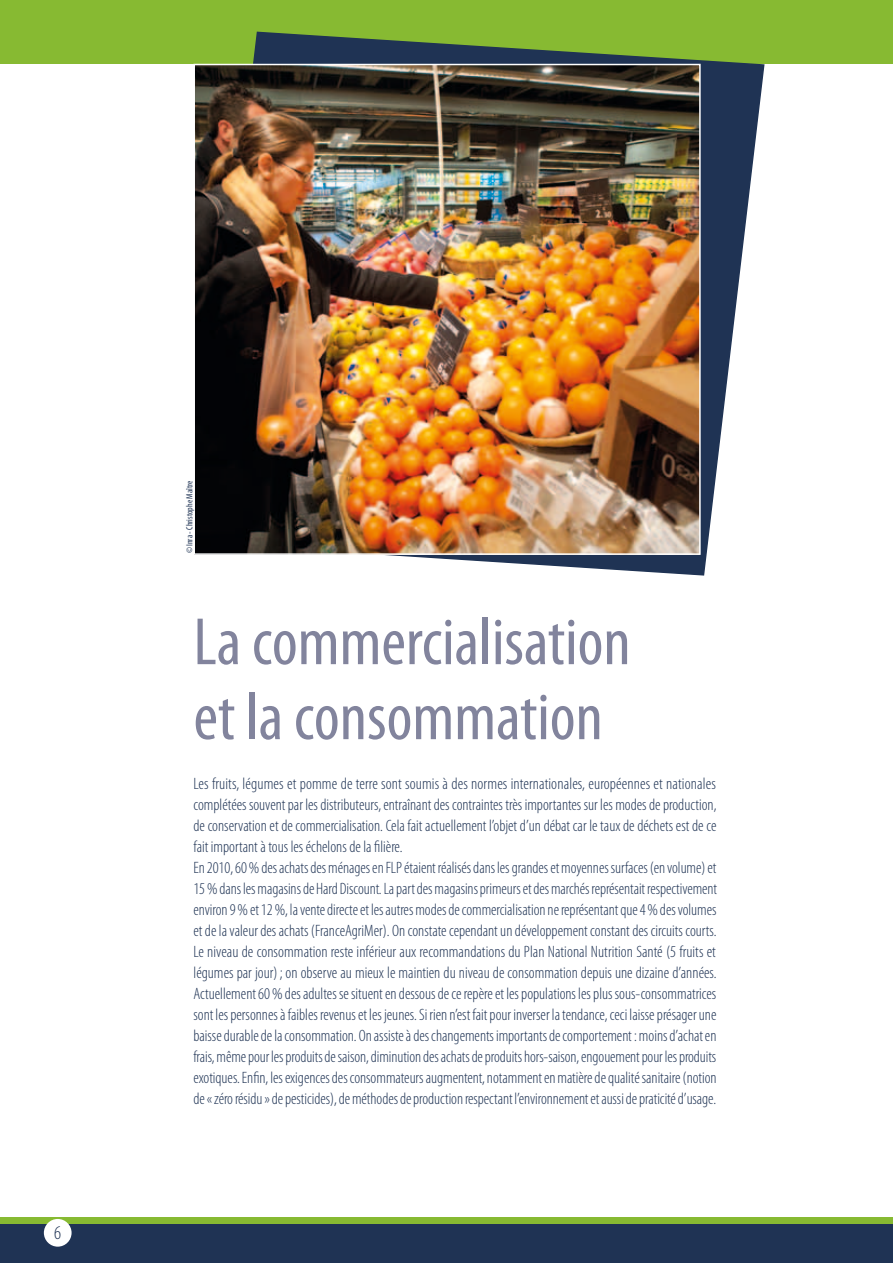
<style>
.page{position:relative;width:893px;height:1263px;background:#fff}
.page>*{position:absolute;margin:0;border:0;box-sizing:border-box;transform-origin:0 0}
.t1{font:condensed 67.5px/75px "Myriad Pro";color:#82849d}
.t2{font:300 condensed 19.5px "Myriad Pro";color:#1f3354}
.t3{font:300 condensed 16.5px/21px "Myriad Pro";color:#1f3354}
.t4{font:condensed 9px "Myriad Pro";color:#1f3354}
</style>
<div class="page">
<div style="left:0;top:0;width:893px;height:63px;background:#87ba32"></div>
<div style="left:0;top:1220px;width:893px;height:43px;background:#1f3354"></div>
<div style="left:0;top:1217px;width:893px;height:6px;background:#87ba32"></div>
<div style="left:44px;top:1219px;width:28px;height:28px;background:#fff;border-radius:50%"></div>
<svg style="left:196px;top:31px;width:569px;height:545px"></svg>
<img style="left:196px;top:67px;width:502px;height:485px">
<div style="left:193px;top:64px;width:508px;height:491px;border:2px solid #fff"></div>
<p class="t2" style="left:54px;top:1222px;width:9px">6</p>
<p class="t4" style="left:185px;top:553px;width:74px;rotate:-90deg">©Inra - Christophe Maître</p>
<h1 class="t1" style="left:193px;top:606px;width:439px">La commercialisation et la consommation</h1>
<p class="t3" style="left:193px;top:773px;width:525px">Les fruits, légumes et pomme de terre sont soumis à des normes internationales, européennes et nationales complétées souvent par les distributeurs, entraînant des contraintes très importantes sur les modes de production, de conservation et de commercialisation. Cela fait actuellement l’objet d’un débat car le taux de déchets est de ce fait important à tous les échelons de la filière.<br>En 2010, 60% des achats des ménages en FLP étaient réalisés dans les grandes et moyennes surfaces (en volume) et 15% dans les magasins de Hard Discount. La part des magasins primeurs et des marchés représentait respectivement environ 9% et 12%, la vente directe et les autres modes de commercialisation ne représentant que 4% des volumes et de la valeur des achats (FranceAgriMer). On constate cependant un développement constant des circuits courts.<br>Le niveau de consommation reste inférieur aux recommandations du Plan National Nutrition Santé (5 fruits et légumes par jour) ; on observe au mieux le maintien du niveau de consommation depuis une dizaine d’années.<br>Actuellement 60% des adultes se situent en dessous de ce repère et les populations les plus sous-consommatrices sont les personnes à faibles revenus et les jeunes. Si rien n’est fait pour inverser la tendance, ceci laisse présager une baisse durable de la consommation. On assiste à des changements importants de comportement : moins d’achat en frais, même pour les produits de saison, diminution des achats de produits hors-saison, engouement pour les produits exotiques. Enfin, les exigences des consommateurs augmentent, notamment en matière de qualité sanitaire (notion de «zéro résidu» de pesticides), de méthodes de production respectant l’environnement et aussi de praticité d’usage.</p>
</div>
